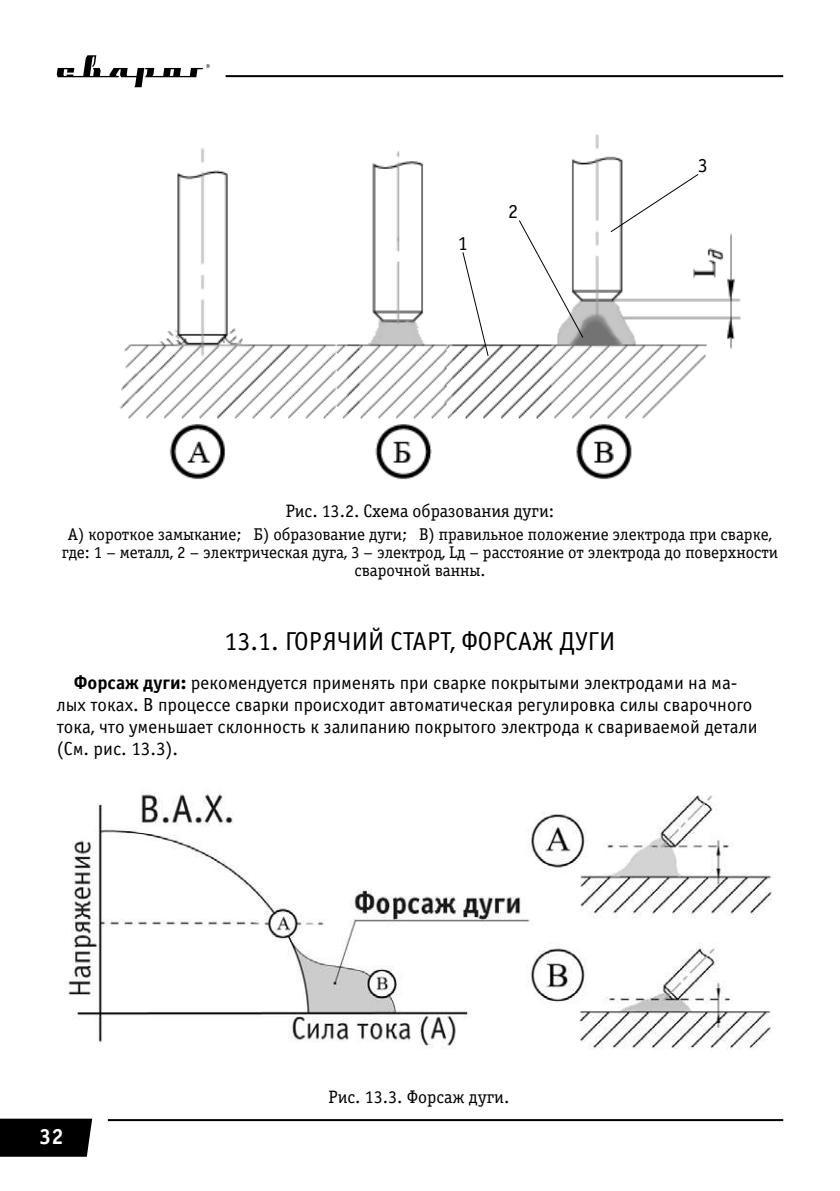
<style>
.page{position:relative;width:840px;height:1191px;background:#fff}
.page>*{position:absolute;margin:0;border:0;box-sizing:border-box;transform-origin:0 0}
.t1{font:26px "Officina Sans C";color:#000}
.t2{font:700 22px "Officina Serif C";color:#fff}
.t3{font:20px "Officina Sans C";color:#000}
.t4{font:19px/22px "Officina Sans C";color:#000}
.t5{font:18px "Officina Serif Book C";color:#000}
.t6{font:18px "Officina Serif C";color:#000}
.t7{font:17px/18px "Officina Serif Book C";color:#000;text-align:center}
.s1{font-weight:700}
</style>
<div class="page">
<div style="left:0;top:1118px;width:92px;height:38px;background:#000"></div>
<hr style="left:108px;top:1119px;width:674px;height:2px;background:#000">
<hr style="left:225px;top:75px;width:557px;height:2px;background:#000">
<svg style="left:57px;top:55px;width:153px;height:32px"></svg>
<img style="left:119px;top:134px;width:622px;height:346px">
<img style="left:67px;top:794px;width:705px;height:256px">
<svg style="left:461px;top:251px;width:28px;height:106px"></svg>
<svg style="left:517px;top:219px;width:67px;height:120px"></svg>
<svg style="left:609px;top:173px;width:90px;height:60px"></svg>
<p class="t3" style="left:457px;top:233px;width:11px">1</p>
<p class="t3" style="left:508px;top:201px;width:12px">2</p>
<p class="t3" style="left:697px;top:155px;width:11px">3</p>
<p class="t5" style="left:285px;top:500px;width:270px">Рис. 13.2. Схема образования дуги:</p>
<p class="t7" style="left:62px;top:526px;width:717px">А) короткое замыкание; Б) образование дуги; В) правильное положение электрода при сварке, где: 1 – металл, 2 – электрическая дуга, 3 – электрод, Lд – расстояние от электрода до поверхности сварочной ванны.</p>
<h1 class="t1" style="left:224px;top:626px;width:392px">13.1. ГОРЯЧИЙ СТАРТ, ФОРСАЖ ДУГИ</h1>
<p class="t4" style="left:57px;top:671px;width:702px;text-indent:17px"><span class="s1">Форсаж дуги:</span> рекомендуется применять при сварке покрытыми электродами на ма&shy;лых токах. В процессе сварки происходит автоматическая регулировка силы сварочного тока, что уменьшает склонность к залипанию покрытого электрода к свариваемой детали (См. рис. 13.3).</p>
<p class="t2" style="left:39px;top:1123px;width:26px">32</p>
<p class="t6" style="left:328px;top:1087px;width:182px">Рис. 13.3. Форсаж дуги.</p>
</div>
